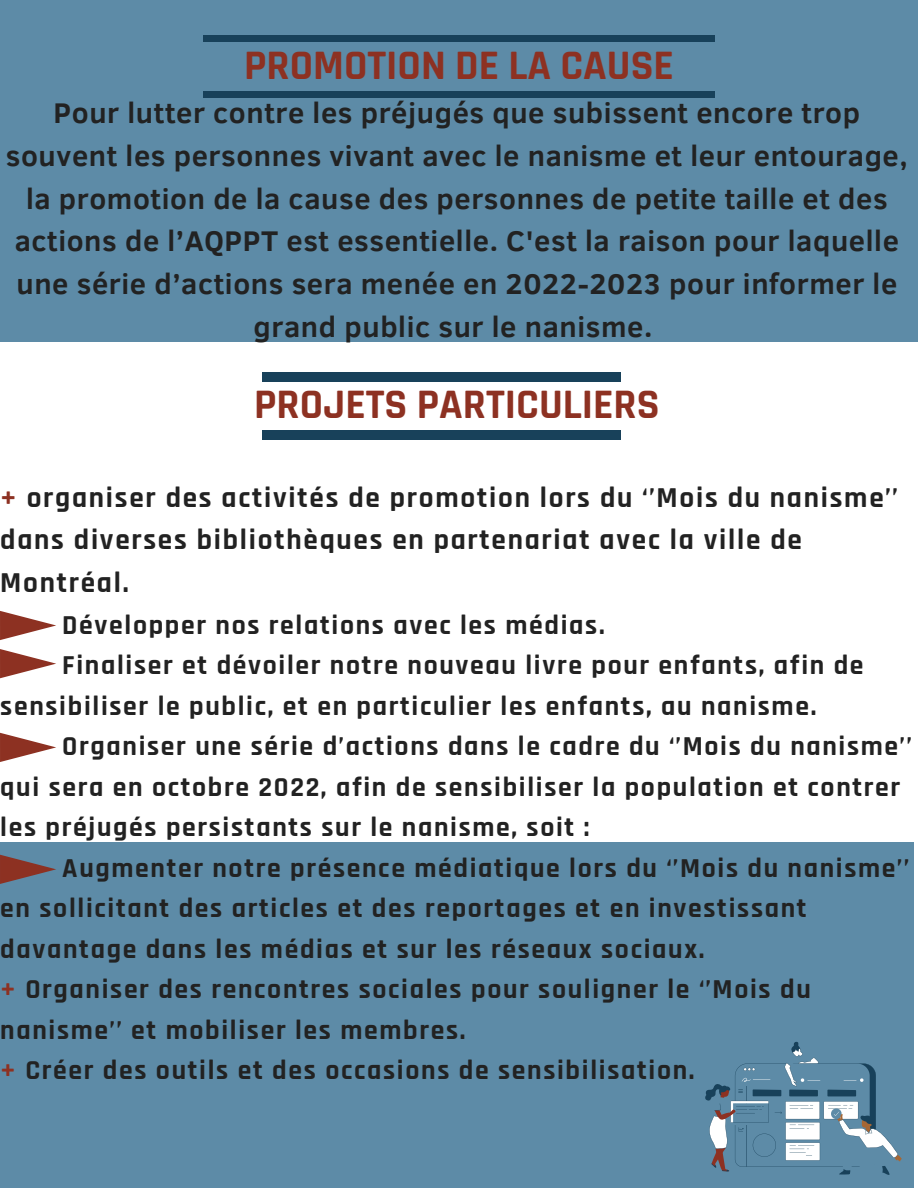
<style>
.page{position:relative;width:918px;height:1188px;background:#fff}
.page>*{position:absolute;margin:0;border:0;box-sizing:border-box;transform-origin:0 0}
.t1{font:700 42.45px "Rajdhani";color:#8d3122}
.t2{font:700 29.1px/42.8px "Clear Sans";letter-spacing:.02em;color:#222;text-align:center}
.t3{font:700 29.1px/42.8px "Rajdhani";letter-spacing:.06em;color:#222}
.t4{font:700 27.75px "Rajdhani";letter-spacing:.06em;color:#222}
.s1{color:#8d3122}
</style>
<div class="page">
<div style="left:0;top:843px;width:914px;height:345px;background:#5d8ba7"></div>
<div style="left:0;top:0;width:918px;height:342px;background:#5d8ba7"></div>
<div style="left:203px;top:36px;width:512px;height:6px;background:#18415a"></div>
<div style="left:203px;top:92px;width:512px;height:5px;background:#18415a"></div>
<div style="left:262px;top:431px;width:359px;height:9px;background:#18415a"></div>
<div style="left:262px;top:372px;width:359px;height:9px;background:#18415a"></div>
<svg style="left:0;top:611px;width:56px;height:29px"></svg>
<svg style="left:0;top:649px;width:56px;height:29px"></svg>
<svg style="left:0;top:733px;width:56px;height:29px"></svg>
<svg style="left:0;top:855px;width:56px;height:29px"></svg>
<svg style="left:705px;top:1042px;width:197px;height:133px"></svg>
<h1 class="t1" style="left:244px;top:40px;width:431px">PROMOTION DE LA CAUSE</h1>
<p class="t2" style="left:6px;top:90px;width:903px">Pour lutter contre les préjugés que subissent encore trop souvent les personnes vivant avec le nanisme et leur entourage, la promotion de la cause des personnes de petite taille et des actions de l’AQPPT est essentielle. C'est la raison pour laquelle une série d’actions sera menée en 2022-2023 pour informer le grand public sur le nanisme.</p>
<h1 class="t1" style="left:254px;top:379px;width:407px">PROJETS PARTICULIERS</h1>
<p class="t3" style="left:0;top:477px;width:899px"><span class="s1">+</span> organiser des activités de promotion lors du ‘’Mois du nanisme’’ dans diverses bibliothèques en partenariat avec la ville de<br>Montréal.</p>
<p class="t4" style="left:62px;top:608px;width:544px">Développer nos relations avec les médias.</p>
<p class="t4" style="left:62px;top:648px;width:803px">Finaliser et dévoiler notre nouveau livre pour enfants, afin de</p>
<p class="t4" style="left:0;top:689px;width:818px">sensibiliser le public, et en particulier les enfants, au nanisme.</p>
<p class="t4" style="left:62px;top:729px;width:851px">Organiser une série d’actions dans le cadre du ‘’Mois du nanisme’’</p>
<p class="t4" style="left:0;top:770px;width:901px">qui sera en octobre 2022, afin de sensibiliser la population et contrer</p>
<p class="t4" style="left:0;top:810px;width:591px">les préjugés persistants sur le nanisme, soit :</p>
<p class="t4" style="left:62px;top:851px;width:848px">Augmenter notre présence médiatique lors du ‘’Mois du nanisme’’</p>
<p class="t4" style="left:0;top:891px;width:808px">en sollicitant des articles et des reportages et en investissant</p>
<p class="t4" style="left:0;top:932px;width:706px">davantage dans les médias et sur les réseaux sociaux.</p>
<p class="t4" style="left:0;top:972px;width:812px"><span class="s1">+</span> Organiser des rencontres sociales pour souligner le ‘’Mois du</p>
<p class="t4" style="left:0;top:1013px;width:467px">nanisme’’ et mobiliser les membres.</p>
<p class="t4" style="left:0;top:1053px;width:696px"><span class="s1">+</span> Créer des outils et des occasions de sensibilisation.</p>
</div>
